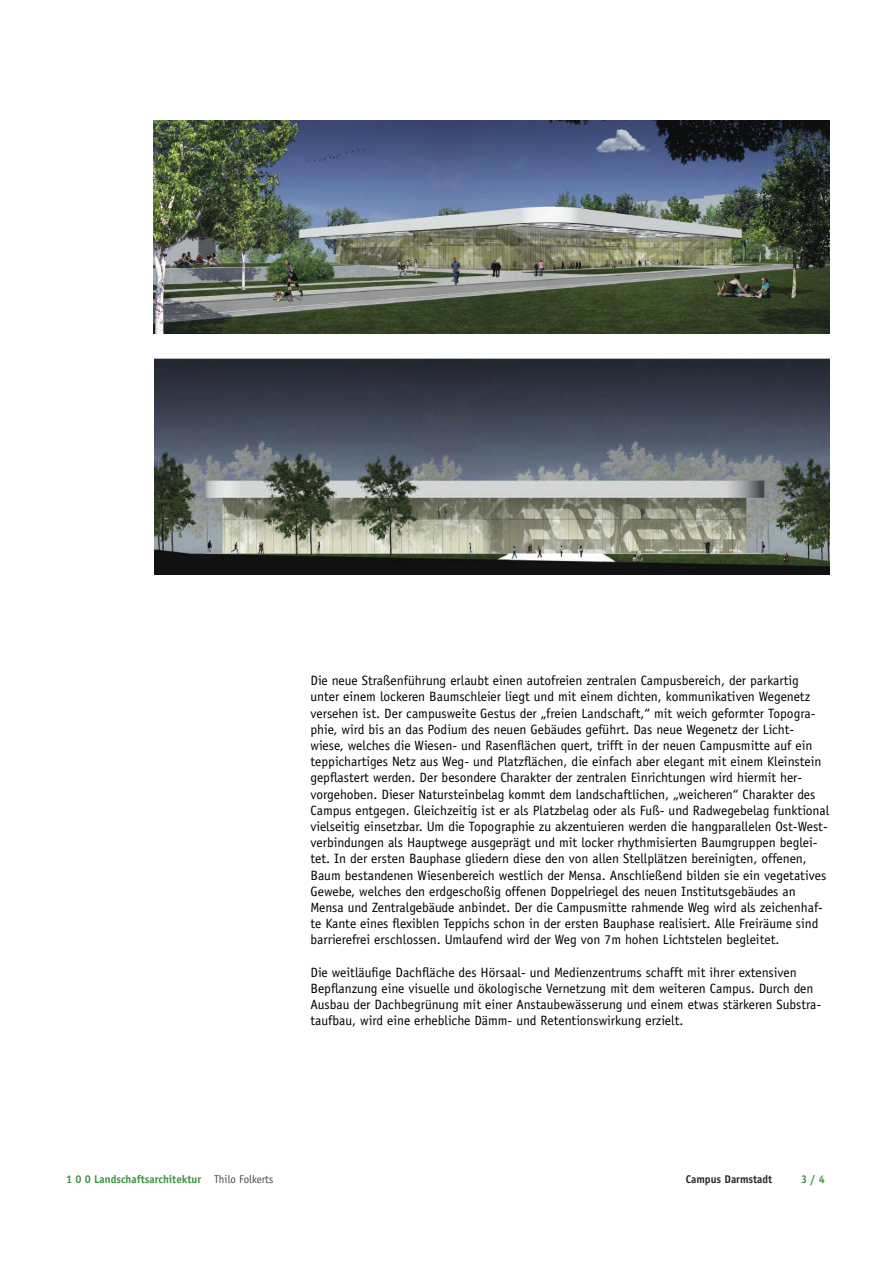
<style>
.page{position:relative;width:893px;height:1263px;background:#fff}
.page>*{position:absolute;margin:0;border:0;box-sizing:border-box;transform-origin:0 0}
.t1{font:13.5px/16.2px "Officina Sans";color:#000}
.t2{font:700 11.25px "Officina Sans";color:#3d9042}
.t3{font:700 11.25px "Officina Sans";color:#292929}
.s1{font-weight:400;color:#484848}
</style>
<div class="page">
<img style="left:153px;top:120px;width:676px;height:213px">
<img style="left:154px;top:359px;width:675px;height:215px">
<p class="t1" style="left:310px;top:672px;width:520px">Die neue Straßenführung erlaubt einen autofreien zentralen Campusbereich, der parkartig unter einem lockeren Baumschleier liegt und mit einem dichten, kommunikativen Wegenetz versehen ist. Der campusweite Gestus der „freien Landschaft,“ mit weich geformter Topogra&shy;phie, wird bis an das Podium des neuen Gebäudes geführt. Das neue Wegenetz der Licht&shy;wiese, welches die Wiesen- und Rasenflächen quert, trifft in der neuen Campusmitte auf ein teppichartiges Netz aus Weg- und Platzflächen, die einfach aber elegant mit einem Kleinstein gepflastert werden. Der besondere Charakter der zentralen Einrichtungen wird hiermit her&shy;vorgehoben. Dieser Natursteinbelag kommt dem landschaftlichen, „weicheren“ Charakter des Campus entgegen. Gleichzeitig ist er als Platzbelag oder als Fuß- und Radwegebelag funktional vielseitig einsetzbar. Um die Topographie zu akzentuieren werden die hangparallelen Ost-West&shy;verbindungen als Hauptwege ausgeprägt und mit locker rhythmisierten Baumgruppen beglei&shy;tet. In der ersten Bauphase gliedern diese den von allen Stellplätzen bereinigten, offenen, Baum bestandenen Wiesenbereich westlich der Mensa. Anschließend bilden sie ein vegetatives Gewebe, welches den erdgeschoßig offenen Doppelriegel des neuen Institutsgebäudes an Mensa und Zentralgebäude anbindet. Der die Campusmitte rahmende Weg wird als zeichenhaf&shy;te Kante eines flexiblen Teppichs schon in der ersten Bauphase realisiert. Alle Freiräume sind barrierefrei erschlossen. Umlaufend wird der Weg von 7m hohen Lichtstelen begleitet.</p>
<p class="t1" style="left:310px;top:964px;width:512px">Die weitläufige Dachfläche des Hörsaal- und Medienzentrums schafft mit ihrer extensiven Bepflanzung eine visuelle und ökologische Vernetzung mit dem weiteren Campus. Durch den Ausbau der Dachbegrünung mit einer Anstaubewässerung und einem etwas stärkeren Substra&shy;taufbau, wird eine erhebliche Dämm- und Retentionswirkung erzielt.</p>
<p class="t2" style="left:66px;top:1172px;width:209px">1 0 0 Landschaftsarchitektur <span class="s1">Thilo Folkerts</span></p>
<p class="t3" style="left:686px;top:1172px;width:88px">Campus Darmstadt</p>
<p class="t2" style="left:801px;top:1172px;width:25px">3 / 4</p>
</div>
